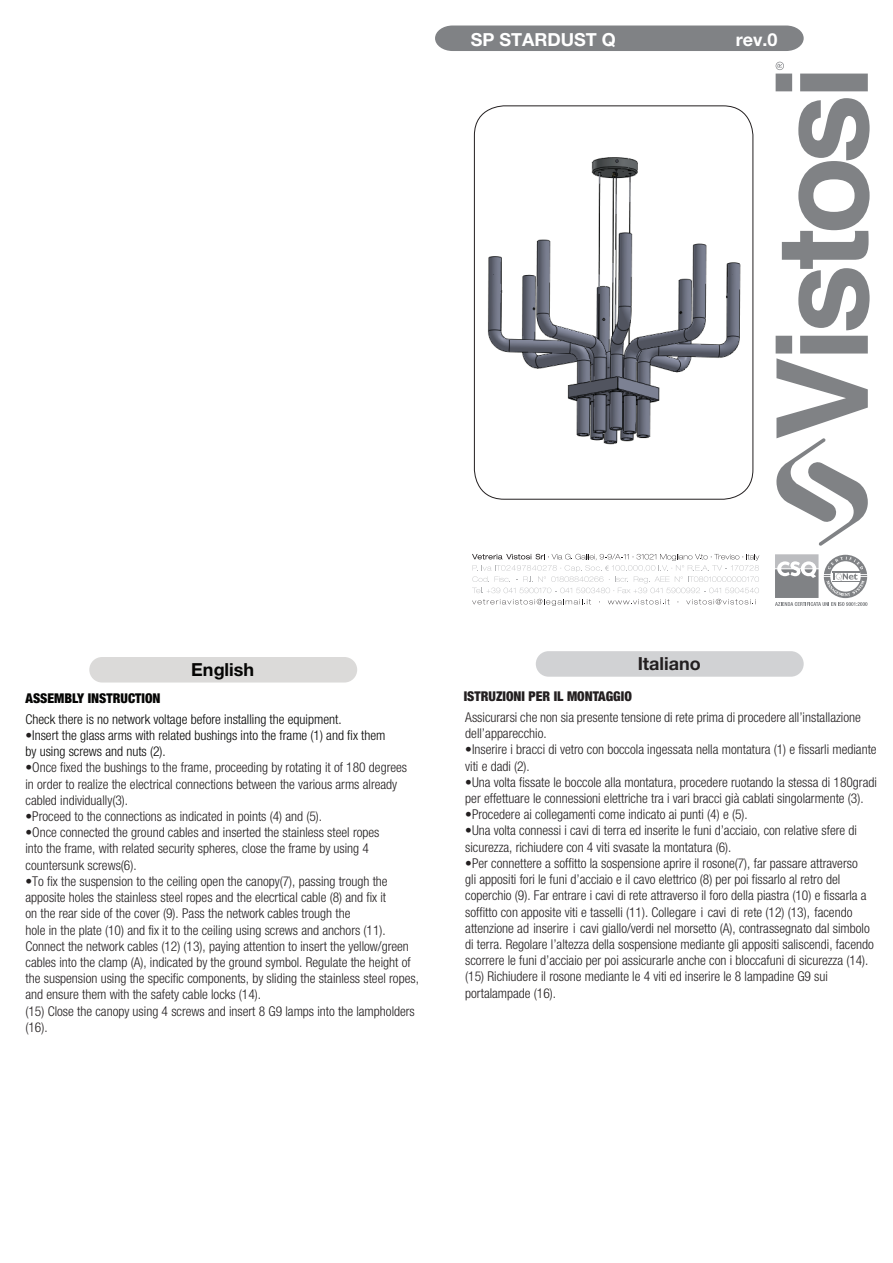
<style>
.page{position:relative;width:893px;height:1263px;background:#fff}
.page>*{position:absolute;margin:0;border:0;box-sizing:border-box;transform-origin:0 0}
.t1{font:700 18px "Helvetica Neue LT Pro";color:#fff}
.t2{font:700 18px "Helvetica Neue LT Pro";color:#231f20}
.t3{font:700 18px "Helvetica Neue LT Pro";color:#050504}
.t4{font:300 condensed 13.5px/16.2px "Helvetica Neue LT Pro";color:#231f20}
.t5{font:300 condensed 13.5px/16.2px "Helvetica Neue LT Pro";color:#050504}
.t6{font:900 condensed 13.5px "Helvetica Neue LT Pro";color:#231f20}
.t7{font:900 condensed 13.5px "Helvetica Neue LT Pro";color:#050504}
.s1{color:#231f20}
</style>
<div class="page">
<svg style="left:776px;top:336px;width:92px;height:210px"></svg>
<svg style="left:782px;top:98px;width:88px;height:232px"></svg>
<svg style="left:776px;top:62px;width:92px;height:29px"></svg>
<svg style="left:775px;top:554px;width:92px;height:52px"></svg>
<svg style="left:472px;top:554px;width:287px;height:39px"></svg>
<svg style="left:472px;top:599px;width:119px;height:7px"></svg>
<svg style="left:608px;top:599px;width:61px;height:6px"></svg>
<svg style="left:686px;top:599px;width:70px;height:6px"></svg>
<div style="left:435px;top:26px;width:369px;height:25px;background:#808285"></div>
<img style="left:474px;top:106px;width:279px;height:393px">
<div style="left:474px;top:106px;width:279px;height:393px;border:1px solid #231f20;border-radius:30px"></div>
<div style="left:536px;top:651px;width:268px;height:26px;background:#d1d2d4;border-radius:13px"></div>
<div style="left:89px;top:657px;width:268px;height:25px;background:#dbdad9;border-radius:13px"></div>
<h1 class="t1" style="left:471px;top:28px;width:147px">SP STARDUST Q</h1>
<h1 class="t1" style="left:736px;top:28px;width:43px">rev.0</h1>
<h1 class="t3" style="left:191px;top:659px;width:64px">English</h1>
<p class="t7" style="left:26px;top:690px;width:137px">ASSEMBLY INSTRUCTION</p>
<p class="t5" style="left:26px;top:711px;width:318px">Check there is no network voltage before installing the equipment.</p>
<p class="t5" style="left:26px;top:727px;width:361px"><span class="s1">•</span>Insert the glass arms with related bushings into the frame (1) and fix them by using screws and nuts (2).</p>
<p class="t4" style="left:26px;top:759px;width:383px">•Once fixed the bushings to the frame, proceeding by rotating it of 180 degrees in order to realize the electrical connections between the various arms already cabled individually(3).</p>
<p class="t4" style="left:26px;top:808px;width:298px">•Proceed to the connections as indicated in points (4) and (5).</p>
<p class="t4" style="left:26px;top:824px;width:356px">•Once connected the ground cables and inserted the stainless steel ropes into the frame, with related security spheres, close the frame by using 4 countersunk screws(6).</p>
<p class="t4" style="left:26px;top:873px;width:395px">•To fix the suspension to the ceiling open the canopy(7), passing trough the apposite holes the stainless steel ropes and the elecrtical cable (8) and fix it<br>on the rear side of the cover (9). Pass the network cables trough the<br>hole in the plate (10) and fix it to the ceiling using screws and anchors (11).<br>Connect the network cables (12) (13), paying attention to insert the yellow/green cables into the clamp (A), indicated by the ground symbol. Regulate the height of the suspension using the specific components, by sliding the stainless steel ropes, and ensure them with the safety cable locks (14).<br>(15) Close the canopy using 4 screws and insert 8 G9 lamps into the lampholders (16).</p>
<h1 class="t2" style="left:638px;top:653px;width:65px">Italiano</h1>
<p class="t6" style="left:464px;top:688px;width:170px">ISTRUZIONI PER IL MONTAGGIO</p>
<p class="t4" style="left:465px;top:709px;width:397px">Assicurarsi che non sia presente tensione di rete prima di procedere all’installazione dell’apparecchio.</p>
<p class="t4" style="left:465px;top:741px;width:413px">•Inserire i bracci di vetro con boccola ingessata nella montatura (1) e fissarli mediante viti e dadi (2).</p>
<p class="t4" style="left:465px;top:774px;width:413px">•Una volta fissate le boccole alla montatura, procedere ruotando la stessa di 180gradi per effettuare le connessioni elettriche tra i vari bracci già cablati singolarmente (3).</p>
<p class="t4" style="left:465px;top:806px;width:284px">•Procedere ai collegamenti come indicato ai punti (4) e (5).</p>
<p class="t4" style="left:465px;top:822px;width:393px">•Una volta connessi i cavi di terra ed inserite le funi d’acciaio, con relative sfere di sicurezza, richiudere con 4 viti svasate la montatura (6).</p>
<p class="t4" style="left:465px;top:855px;width:410px">•Per connettere a soffitto la sospensione aprire il rosone(7), far passare attraverso<br>gli appositi fori le funi d’acciaio e il cavo elettrico (8) per poi fissarlo al retro del coperchio (9). Far entrare i cavi di rete attraverso il foro della piastra (10) e fissarla a soffitto con apposite viti e tasselli (11). Collegare i cavi di rete (12) (13), facendo attenzione ad inserire i cavi giallo/verdi nel morsetto (A), contrassegnato dal simbolo di terra. Regolare l’altezza della sospensione mediante gli appositi saliscendi, facendo scorrere le funi d’acciaio per poi assicurarle anche con i bloccafuni di sicurezza (14). (15) Richiudere il rosone mediante le 4 viti ed inserire le 8 lampadine G9 sui portalampade (16).</p>
</div>
